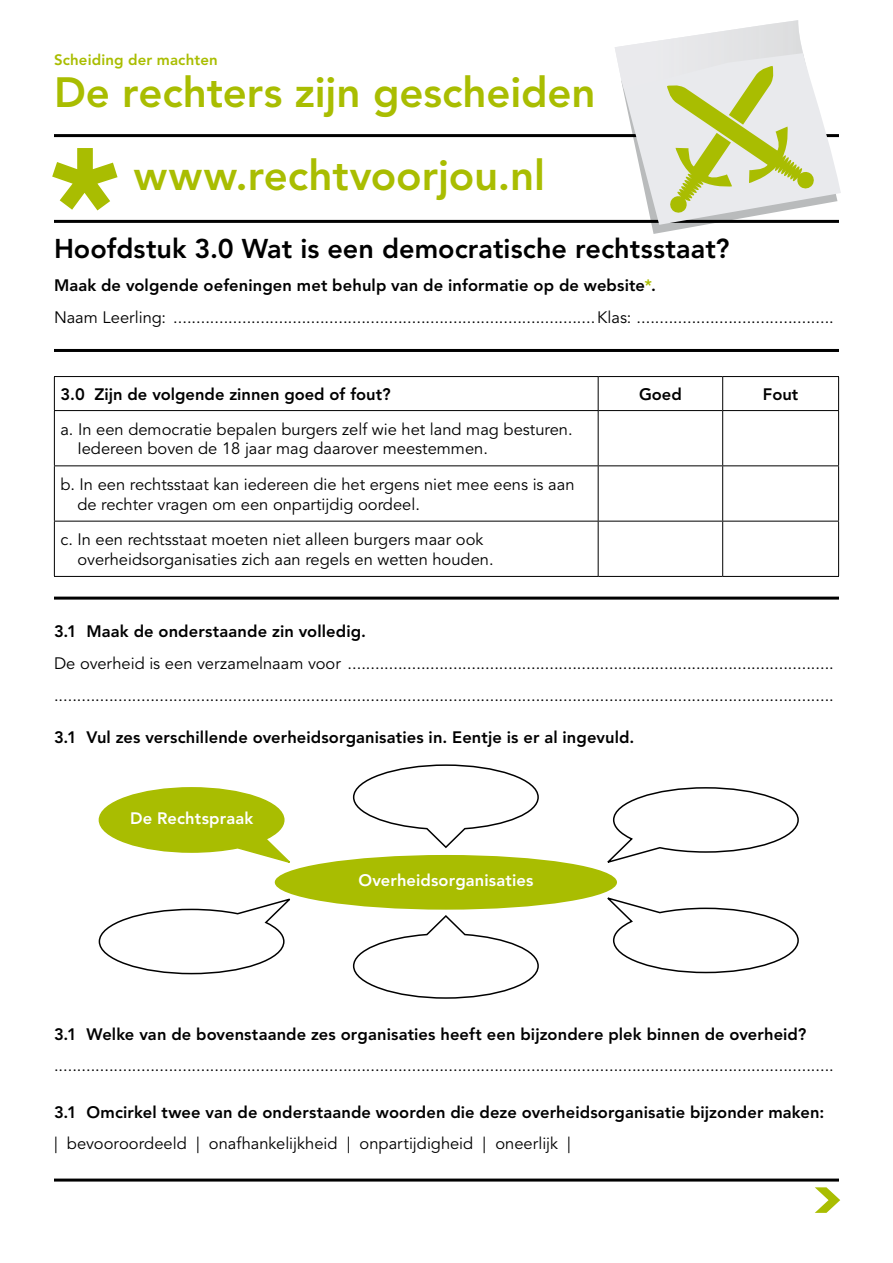
<style>
.page{position:relative;width:893px;height:1263px;background:#fff}
.page>*{position:absolute;margin:0;border:0;box-sizing:border-box;transform-origin:0 0}
.t1{font:800 42px "Avenir LT";color:#a9bd01}
.t2{font:800 27px "Avenir LT";color:#000}
.t3{font:16.5px/19.8px "Avenir LT";color:#000}
.t4{font:800 16.5px "Avenir LT";letter-spacing:.005em;color:#000}
.t5{font:800 16.5px "Avenir LT";letter-spacing:.01em;color:#fff}
.t6{font:800 15px "Avenir LT";letter-spacing:.01em;color:#a9bd01}
.s1{font-weight:800}
.s2{font-weight:800;color:#a9bd01}
</style>
<div class="page">
<hr style="left:54px;top:134px;width:785px;height:3px;background:#000">
<hr style="left:54px;top:220px;width:785px;height:3px;background:#000">
<hr style="left:54px;top:349px;width:785px;height:3px;background:#000">
<hr style="left:54px;top:376px;width:544px;height:1px;background:#000">
<hr style="left:54px;top:377px;width:1px;height:33px;background:#000">
<hr style="left:598px;top:376px;width:125px;height:1px;background:#000">
<hr style="left:598px;top:377px;width:1px;height:33px;background:#000">
<hr style="left:723px;top:376px;width:116px;height:1px;background:#000">
<hr style="left:722px;top:377px;width:1px;height:33px;background:#000">
<hr style="left:838px;top:377px;width:1px;height:33px;background:#000">
<hr style="left:54px;top:410px;width:544px;height:1px;background:#000">
<hr style="left:54px;top:411px;width:1px;height:54px;background:#000">
<hr style="left:598px;top:410px;width:125px;height:1px;background:#000">
<hr style="left:598px;top:411px;width:1px;height:54px;background:#000">
<hr style="left:723px;top:410px;width:116px;height:1px;background:#000">
<hr style="left:722px;top:411px;width:1px;height:54px;background:#000">
<hr style="left:838px;top:411px;width:1px;height:54px;background:#000">
<hr style="left:54px;top:465px;width:544px;height:1px;background:#000">
<hr style="left:54px;top:466px;width:1px;height:55px;background:#000">
<hr style="left:598px;top:465px;width:125px;height:1px;background:#000">
<hr style="left:598px;top:466px;width:1px;height:55px;background:#000">
<hr style="left:723px;top:465px;width:116px;height:1px;background:#000">
<hr style="left:722px;top:466px;width:1px;height:55px;background:#000">
<hr style="left:838px;top:466px;width:1px;height:55px;background:#000">
<hr style="left:54px;top:521px;width:544px;height:1px;background:#000">
<hr style="left:54px;top:521px;width:1px;height:55px;background:#000">
<hr style="left:598px;top:521px;width:125px;height:1px;background:#000">
<hr style="left:598px;top:521px;width:1px;height:55px;background:#000">
<hr style="left:723px;top:521px;width:116px;height:1px;background:#000">
<hr style="left:722px;top:521px;width:1px;height:55px;background:#000">
<hr style="left:838px;top:521px;width:1px;height:55px;background:#000">
<hr style="left:54px;top:576px;width:544px;height:1px;background:#000">
<hr style="left:598px;top:576px;width:125px;height:1px;background:#000">
<hr style="left:723px;top:576px;width:116px;height:1px;background:#000">
<hr style="left:54px;top:597px;width:785px;height:3px;background:#000">
<svg style="left:52px;top:148px;width:66px;height:62px"></svg>
<hr style="left:54px;top:1178px;width:785px;height:3px;background:#000">
<svg style="left:815px;top:1187px;width:25px;height:26px"></svg>
<svg style="left:615px;top:20px;width:222px;height:214px"></svg>
<div style="left:275px;top:855px;width:342px;height:55px;background:#a9bd01;border-radius:50%"></div>
<svg style="left:98px;top:787px;width:192px;height:76px"></svg>
<svg style="left:352px;top:764px;width:187px;height:85px"></svg>
<svg style="left:607px;top:787px;width:192px;height:76px"></svg>
<svg style="left:98px;top:898px;width:192px;height:77px"></svg>
<svg style="left:352px;top:915px;width:187px;height:84px"></svg>
<svg style="left:607px;top:897px;width:192px;height:77px"></svg>
<p class="t6" style="left:54px;top:51px;width:165px">Scheiding der machten</p>
<h1 class="t1" style="left:54px;top:68px;width:543px">De rechters zijn gescheiden</h1>
<h1 class="t1" style="left:134px;top:151px;width:413px">www.rechtvoorjou.nl</h1>
<h2 class="t2" style="left:54px;top:233px;width:677px">Hoofdstuk 3.0 Wat is een democratische rechtsstaat?</h2>
<p class="t3" style="left:54px;top:270px;width:781px;line-height:31.5px"><span class="s1">Maak de volgende oefeningen met behulp van de informatie op de website</span><span class="s2">*</span><span class="s1">.<br></span>Naam Leerling: ............................................................................................Klas: ...........................................</p>
<p class="t4" style="left:60px;top:384px;width:332px">3.0 Zijn de volgende zinnen goed of fout?</p>
<p class="t4" style="left:639px;top:384px;width:44px">Goed</p>
<p class="t4" style="left:763px;top:384px;width:37px">Fout</p>
<p class="t3" style="left:77px;top:419px;width:497px;text-indent:-17px">a. In een democratie bepalen burgers zelf wie het land mag besturen.<br>Iedereen boven de 18 jaar mag daarover meestemmen.</p>
<p class="t3" style="left:77px;top:475px;width:499px;text-indent:-17px">b. In een rechtsstaat kan iedereen die het ergens niet mee eens is aan de rechter vragen om een onpartijdig oordeel.</p>
<p class="t3" style="left:77px;top:530px;width:418px;text-indent:-17px">c. In een rechtsstaat moeten niet alleen burgers maar ook overheidsorganisaties zich aan regels en wetten houden.</p>
<p class="t4" style="left:54px;top:622px;width:313px">3.1 Maak de onderstaande zin volledig.</p>
<p class="t3" style="left:54px;top:648px;width:781px;line-height:31.5px">De overheid is een verzamelnaam voor .......................................................................................................... ..........................................................................................................................................................................</p>
<p class="t4" style="left:54px;top:727px;width:582px">3.1 Vul zes verschillende overheidsorganisaties in. Eentje is er al ingevuld.</p>
<p class="t5" style="left:130px;top:809px;width:124px">De Rechtspraak</p>
<p class="t5" style="left:358px;top:871px;width:176px">Overheidsorganisaties</p>
<p class="t4" style="left:54px;top:1024px;width:754px">3.1 Welke van de bovenstaande zes organisaties heeft een bijzondere plek binnen de overheid?</p>
<p class="t3" style="left:54px;top:1056px;width:781px">..........................................................................................................................................................................</p>
<p class="t4" style="left:54px;top:1102px;width:772px">3.1 Omcirkel twee van de onderstaande woorden die deze overheidsorganisatie bijzonder maken:</p>
<p class="t3" style="left:54px;top:1134px;width:518px">| bevooroordeeld | onafhankelijkheid | onpartijdigheid | oneerlijk |</p>
</div>
